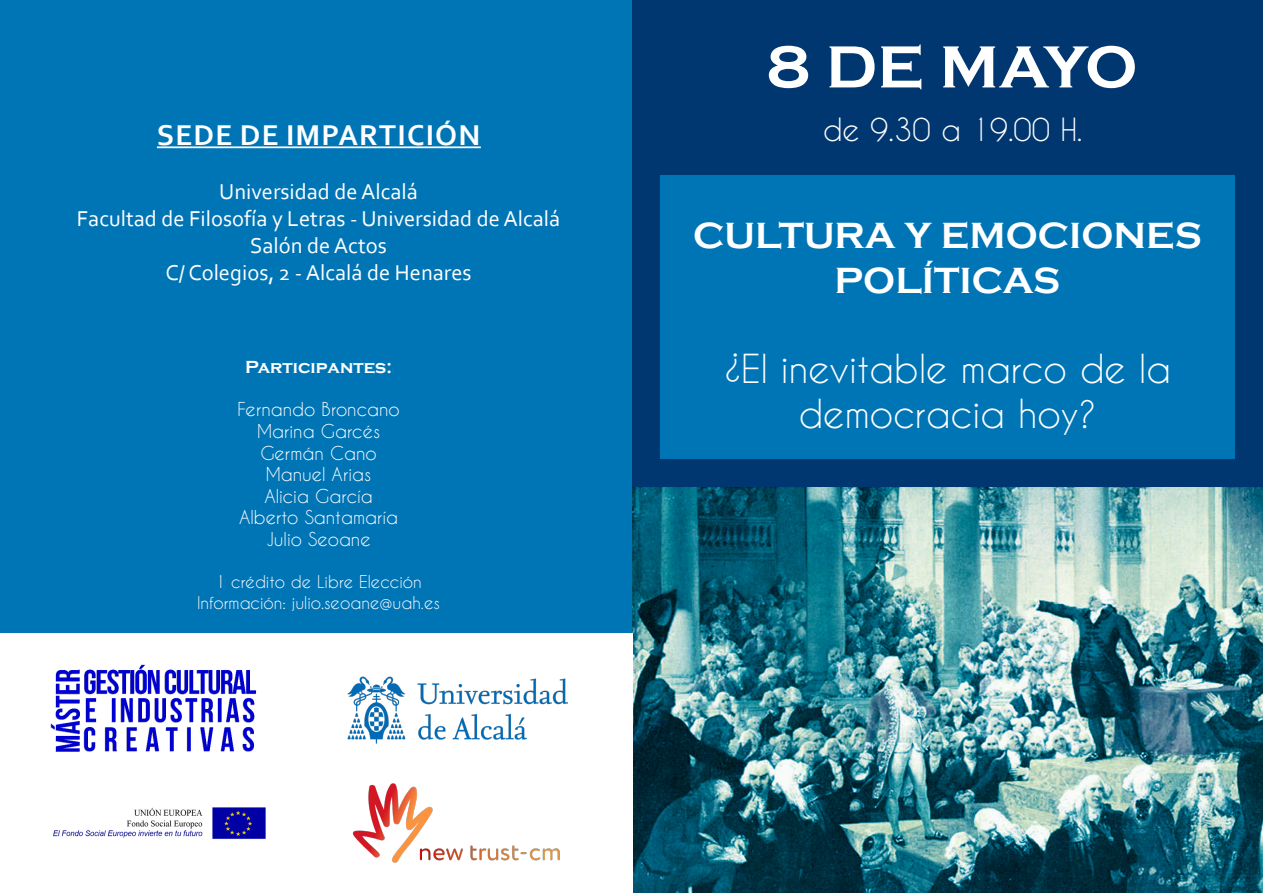
<style>
.page{position:relative;width:1263px;height:893px;background:#0075b6}
.page>*{position:absolute;margin:0;border:0;box-sizing:border-box;transform-origin:0 0}
.t1{font:700 61.5px "Copperplate Gothic";letter-spacing:-.025em;color:#fff}
.t2{font:37.5px "Caviar Dreams";color:#fff}
.t3{font:700 37.5px/45px "Copperplate Gothic";color:#fff;text-align:center}
.t4{font:700 30px "Corbel";letter-spacing:.04em;color:#fff}
.t5{font:30px "Caviar Dreams";color:#fff}
.t6{font:22.5px/27px "Corbel";color:#fff;text-align:center}
.t7{font:18px/21.6px "Caviar Dreams";color:#fff;text-align:center}
.t8{font:700 18px "Copperplate Gothic";color:#fff}
.t9{font:16.5px/21px "Caviar Dreams";color:#fff;text-align:center}
</style>
<div class="page">
<img style="left:632px;top:487px;width:631px;height:406px">
<hr style="left:157px;top:146px;width:324px;height:2px;background:#fff">
<div style="left:632px;top:0;width:631px;height:174px;background:#003770"></div>
<div style="left:0;top:634px;width:632px;height:259px;background:#fff"></div>
<img style="left:53px;top:807px;width:213px;height:32px">
<img style="left:347px;top:676px;width:220px;height:67px">
<img style="left:50px;top:664px;width:207px;height:88px">
<img style="left:352px;top:783px;width:208px;height:80px">
<div style="left:632px;top:459px;width:631px;height:28px;background:#003770"></div>
<div style="left:632px;top:165px;width:28px;height:294px;background:#003770"></div>
<div style="left:1235px;top:165px;width:28px;height:294px;background:#003770"></div>
<p class="t4" style="left:157px;top:116px;width:325px">SEDE DE IMPARTICIÓN</p>
<p class="t6" style="left:77px;top:177px;width:485px">Universidad de Alcalá<br>Facultad de Filosofía y Letras - Universidad de Alcalá<br>Salón de Actos<br>C/ Colegios, 2 - Alcalá de Henares</p>
<p class="t8" style="left:245px;top:357px;width:148px">Participantes:</p>
<p class="t7" style="left:237px;top:398px;width:164px">Fernando Broncano<br>Marina Garcés<br>Germán Cano<br>Manuel Arias<br>Alicia García<br>Alberto Santamaría<br>Julio Seoane</p>
<p class="t9" style="left:197px;top:571px;width:244px">1 crédito de Libre Elección<br>Información: julio.seoane@uah.es</p>
<p class="t1" style="left:766px;top:33px;width:372px">8 DE MAYO</p>
<p class="t5" style="left:823px;top:112px;width:261px">de 9.30 a 19.00 H.</p>
<p class="t3" style="left:693px;top:214px;width:510px">CULTURA Y EMOCIONES<br>POLÍTICAS</p>
<p class="t2" style="left:724px;top:347px;width:449px">¿El inevitable marco de la</p>
<p class="t2" style="left:798px;top:392px;width:300px">democracia hoy?</p>
</div>
